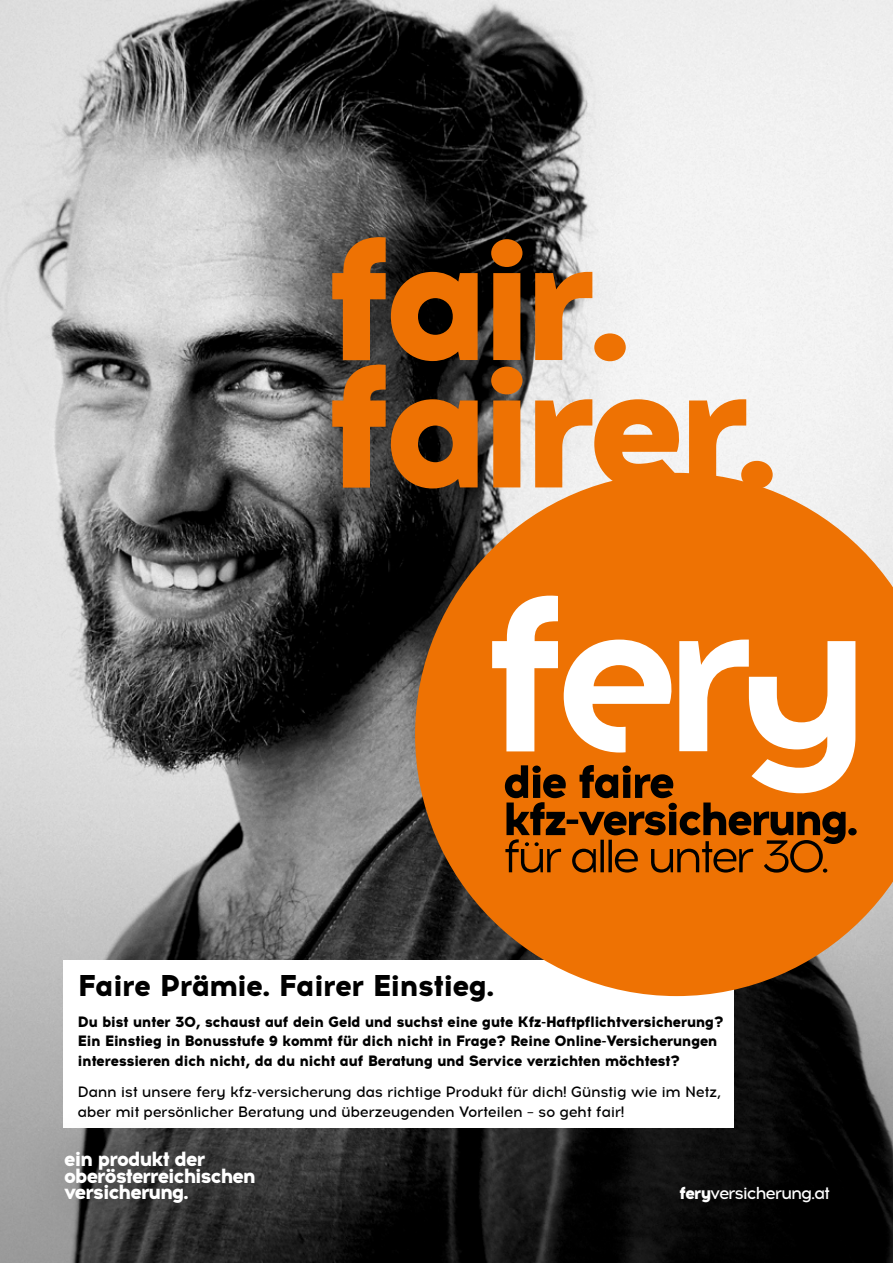
<style>
.page{position:relative;width:893px;height:1263px;background:#fff}
.page>*{position:absolute;margin:0;border:0;box-sizing:border-box;transform-origin:0 0}
.t1{font:800 30px "Acrom";letter-spacing:-.04em;color:#000}
.t2{font:800 20.55px/16.5px "Acrom";letter-spacing:-.07em;color:#fff}
.t3{font:500 17.25px "Acrom";letter-spacing:-.07em;color:#fff}
.t4{font:800 15px/19.5px "Acrom";letter-spacing:-.04em;color:#000}
.t5{font:500 15px/19.5px "Acrom";letter-spacing:-.03em;color:#000}
.s1{font-weight:800}
</style>
<div class="page">
<img style="left:0;top:0;width:893px;height:1263px">
<div style="left:64px;top:960px;width:670px;height:167px;background:#fff"></div>
<svg style="left:415px;top:473px;width:478px;height:523px;background:#cf7627"></svg>
<svg style="left:492px;top:594px;width:363px;height:199px;fill:#ee7203"></svg>
<svg style="left:505px;top:765px;width:352px;height:108px;background:#ad5a0f"></svg>
<div style="left:17px;top:1104px;width:282px;height:145px;background:#000;opacity:.3"></div>
<div style="left:642px;top:1148px;width:224px;height:93px;background:#000"></div>
<svg style="left:332px;top:363px;width:441px;height:126px"></svg>
<svg style="left:332px;top:236px;width:294px;height:125px;background:#a06735"></svg>
<h1 class="t1" style="left:78px;top:963px;width:418px">Faire Prämie. Fairer Einstieg.</h1>
<p class="t4" style="left:78px;top:1011px;width:647px">Du bist unter 30, schaust auf dein Geld und suchst eine gute Kfz-Haftpflichtversicherung?<br>Ein Einstieg in Bonusstufe 9 kommt für dich nicht in Frage? Reine Online-Versicherungen interessieren dich nicht, da du nicht auf Beratung und Service verzichten möchtest?</p>
<p class="t5" style="left:78px;top:1082px;width:645px">Dann ist unsere fery kfz-versicherung das richtige Produkt für dich! Günstig wie im Netz, aber mit persönlicher Beratung und überzeugenden Vorteilen – so geht fair!</p>
<h2 class="t2" style="left:64px;top:1151px;width:194px">ein produkt der oberösterreichischen versicherung.</h2>
<p class="t3" style="left:679px;top:1181px;width:152px"><span class="s1">fery</span>versicherung.at</p>
</div>
